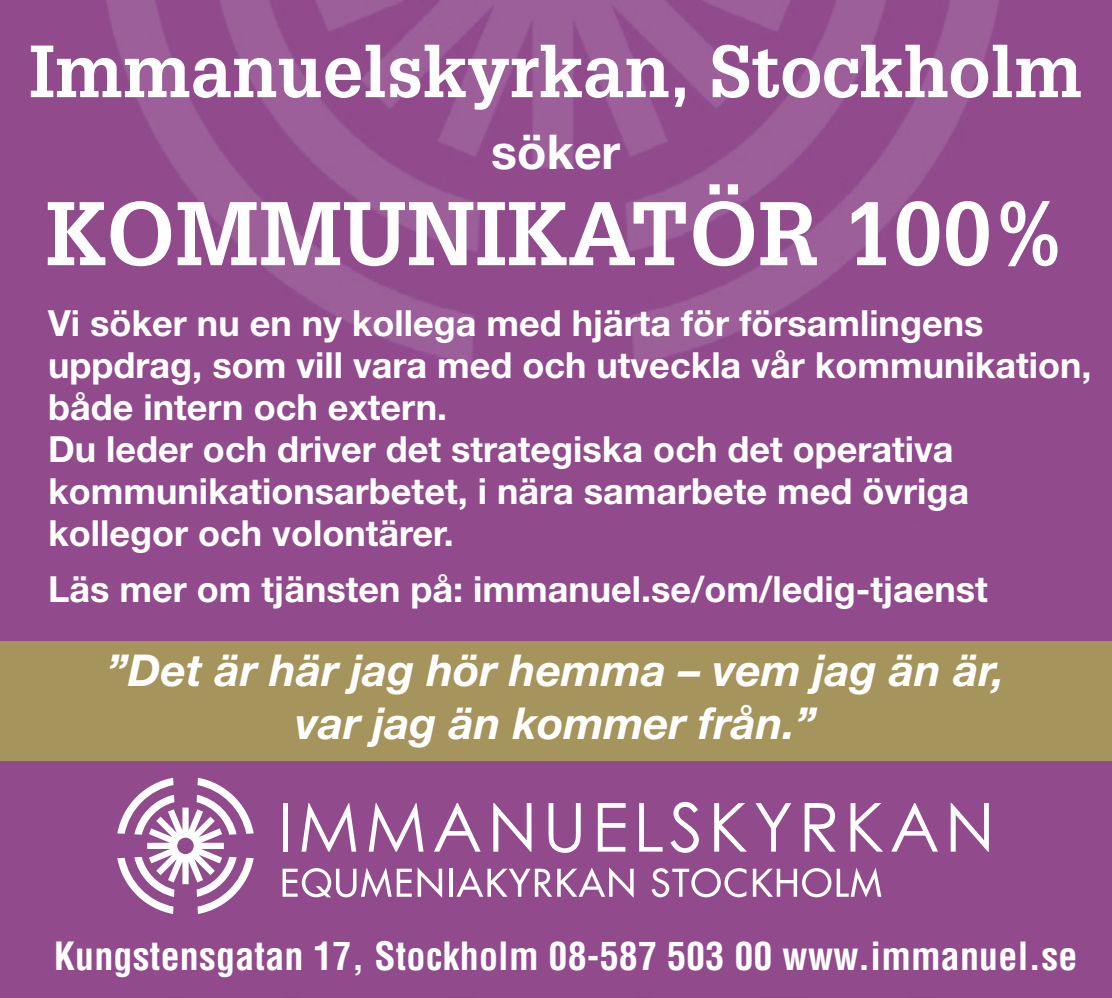
<style>
.page{position:relative;width:1112px;height:998px;background:#fff}
.page>*{position:absolute;margin:0;border:0;box-sizing:border-box;transform-origin:0 0}
.t1{font:700 88px "Glypha LT Std";letter-spacing:.005em;color:#fff}
.t2{font:700 72px "Glypha LT Std";color:#fff}
.t3{font:700 48px "Helvetica Neue LT Std";color:#fff}
.t4{font:italic 700 44px/52.8px "Helvetica Neue LT Std";color:#fff;text-align:center}
.t5{font:700 condensed 38px "Helvetica";letter-spacing:.005em;color:#fff}
.t6{font:700 36px/42px "Helvetica Neue LT Std";color:#fff}
</style>
<div class="page">
<img style="left:0;top:0;width:1111px;height:997px">
<div style="left:0;top:641px;width:1111px;height:120px;background:#a5945b"></div>
<div style="left:282px;top:803px;width:5px;height:48px;background:#fff"></div>
<svg style="left:301px;top:803px;width:55px;height:48px"></svg>
<svg style="left:368px;top:803px;width:55px;height:48px"></svg>
<svg style="left:434px;top:803px;width:46px;height:48px"></svg>
<svg style="left:493px;top:803px;width:38px;height:48px"></svg>
<svg style="left:548px;top:803px;width:32px;height:50px"></svg>
<svg style="left:597px;top:803px;width:28px;height:48px"></svg>
<svg style="left:639px;top:803px;width:23px;height:48px"></svg>
<svg style="left:670px;top:802px;width:28px;height:51px"></svg>
<svg style="left:714px;top:803px;width:32px;height:48px"></svg>
<svg style="left:755px;top:803px;width:36px;height:48px"></svg>
<svg style="left:804px;top:803px;width:31px;height:48px"></svg>
<svg style="left:850px;top:803px;width:33px;height:48px"></svg>
<svg style="left:891px;top:803px;width:46px;height:48px"></svg>
<svg style="left:950px;top:803px;width:38px;height:48px"></svg>
<svg style="left:282px;top:867px;width:129px;height:30px"></svg>
<svg style="left:417px;top:867px;width:25px;height:31px"></svg>
<hr style="left:449px;top:869px;width:3px;height:28px;background:#fff">
<svg style="left:456px;top:867px;width:177px;height:31px"></svg>
<svg style="left:651px;top:868px;width:95px;height:29px"></svg>
<svg style="left:752px;top:867px;width:129px;height:30px"></svg>
<svg style="left:117px;top:778px;width:137px;height:136px"></svg>
<h2 class="t2" style="left:29px;top:27px;width:1053px">Immanuelskyrkan, Stockholm</h2>
<h3 class="t3" style="left:491px;top:122px;width:130px">söker</h3>
<h1 class="t1" style="left:46px;top:179px;width:1021px">KOMMUNIKATÖR 100%</h1>
<p class="t6" style="left:48px;top:301px;width:1044px">Vi söker nu en ny kollega med hjärta för församlingens uppdrag, som vill vara med och utveckla vår kommunikation, både intern och extern.<br>Du leder och driver det strategiska och det operativa kommunikationsarbetet, i nära samarbete med övriga kollegor och volontärer.</p>
<p class="t6" style="left:48px;top:568px;width:941px">Läs mer om tjänsten på: immanuel.se/om/ledig-tjaenst</p>
<p class="t4" style="left:107px;top:643px;width:899px">”Det är här jag hör hemma – vem jag än är, var jag än kommer från.”</p>
<p class="t5" style="left:54px;top:932px;width:1024px">Kungstensgatan 17, Stockholm 08-587 503 00 www.immanuel.se</p>
</div>
